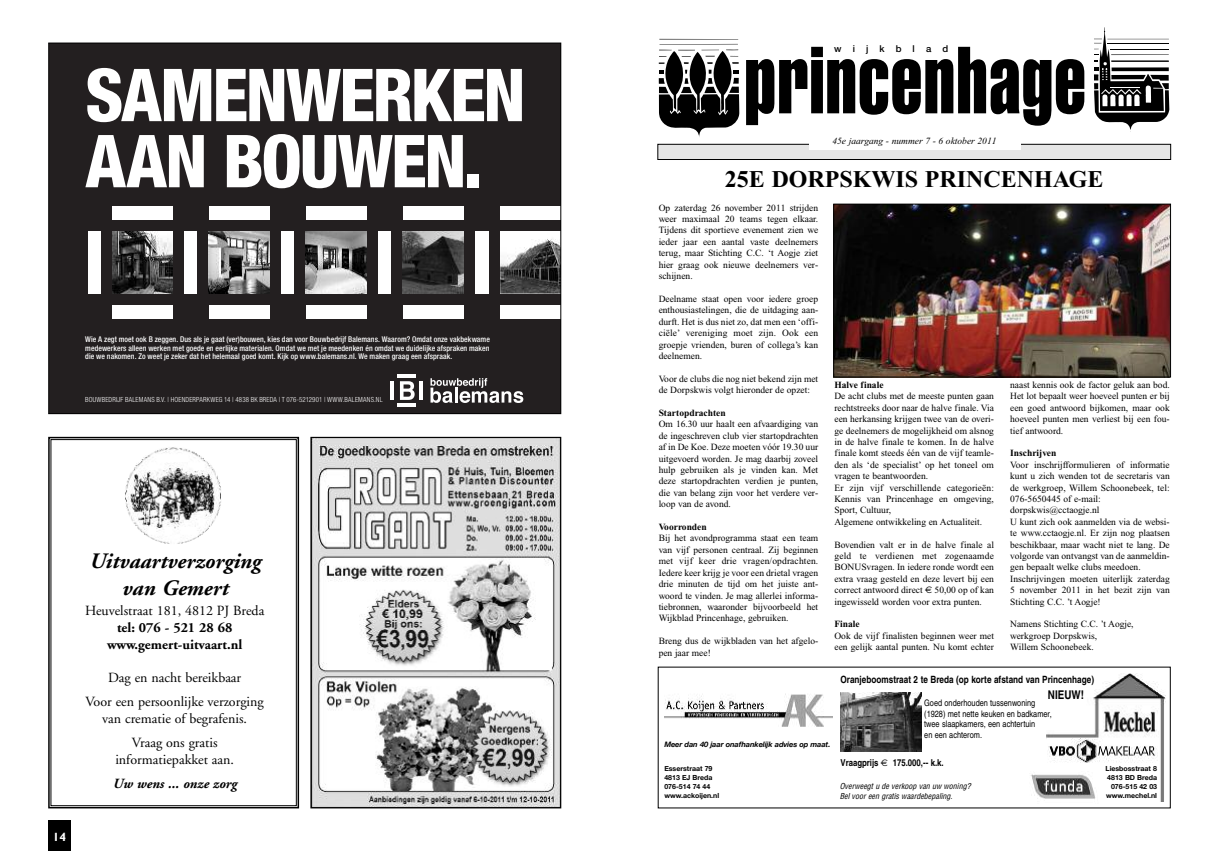
<style>
.page{position:relative;width:1219px;height:851px;background:#fff}
.page>*{position:absolute;margin:0;border:0;box-sizing:border-box;transform-origin:0 0}
.t1{font:93.5px "Cg Trium Ex Cp";color:#000}
.t2{font:800 condensed 73.1px/66.1px "Helvetica Neue LT Std";letter-spacing:-.035em;color:#fff}
.t3{font:700 24px "Times New Roman";color:#000}
.t4{font:italic 700 22px/26.4px "Adobe Garamond";color:#000;text-align:center}
.t5{font:14px/23.9px "Adobe Garamond";color:#000;text-align:center}
.t6{font:700 14px/16.8px "Adobe Garamond";color:#000;text-align:center}
.t7{font:italic 700 14px "Adobe Garamond";color:#000}
.t8{font:700 condensed 12px "Helvetica";color:#000}
.t9{font:700 12px "Gill Sans";color:#fff}
.t10{font:700 condensed 10px "Helvetica";color:#000}
.t11{font:9.5px/11.4px "Times New Roman";color:#000;text-align:justify}
.t12{font:700 9.5px "Times New Roman";color:#000}
.t13{font:italic 9.5px "Times New Roman";color:#000}
.t14{font:700 condensed 9.5px "Helvetica";color:#000}
.t15{font:500 9.5px "Helvetica Neue";letter-spacing:1.165em;color:#000}
.t16{font:condensed 9px/10.8px "Helvetica";color:#000}
.t17{font:italic condensed 8px/10px "Helvetica";color:#000}
.t18{font:500 condensed 7.9px/8.8px "Helvetica Neue LT Std";letter-spacing:.01em;color:#fff;text-align:justify}
.t19{font:italic 700 7.5px "Helvetica Neue";letter-spacing:-.01em;color:#000}
.t20{font:700 7px/9px "Helvetica Neue";color:#000;text-align:right}
.t21{font:300 condensed 7px "Helvetica Neue LT Std";letter-spacing:.03em;color:#fff}
.s1{font-family:"Euro Sans"}
.s2{font-family:"Euro Sans";font-weight:400;font-stretch:normal}
</style>
<div class="page">
<div style="left:658px;top:144px;width:513px;height:15px;background:#e6e6e6"></div>
<div style="left:658px;top:144px;width:513px;height:16px;border:1px solid #000"></div>
<hr style="left:659px;top:39px;width:79px;height:1px;background:#000">
<svg style="left:659px;top:49px;width:80px;height:88px"></svg>
<hr style="left:659px;top:44px;width:79px;height:1px;background:#000">
<svg style="left:1094px;top:27px;width:75px;height:105px"></svg>
<hr style="left:1110px;top:87px;width:30px;height:1px;background:#fff">
<hr style="left:1107px;top:43px;width:62px;height:1px;background:#000">
<div style="left:809px;top:137px;width:211px;height:13px;background:#fff"></div>
<img style="left:835px;top:206px;width:334px;height:169px">
<div style="left:833px;top:204px;width:338px;height:173px;border:1px solid #000"></div>
<img style="left:1047px;top:673px;width:119px;height:128px">
<img style="left:1048px;top:738px;width:110px;height:24px">
<img style="left:664px;top:693px;width:169px;height:34px">
<img style="left:1031px;top:771px;width:68px;height:30px">
<img style="left:840px;top:692px;width:81px;height:58px">
<div style="left:48px;top:819px;width:23px;height:31px;background:#000"></div>
<div style="left:49px;top:44px;width:511px;height:369px;background:#231f20"></div>
<hr style="left:419px;top:381px;width:4px;height:19px;background:#fff">
<hr style="left:390px;top:381px;width:4px;height:19px;background:#fff">
<hr style="left:398px;top:374px;width:18px;height:3px;background:#fff">
<hr style="left:398px;top:403px;width:18px;height:4px;background:#fff">
<svg style="left:430px;top:378px;width:93px;height:25px"></svg>
<svg style="left:400px;top:381px;width:15px;height:19px"></svg>
<div style="left:88px;top:231px;width:12px;height:62px;background:#fff"></div>
<div style="left:112px;top:206px;width:61px;height:13px;background:#fff"></div>
<img style="left:112px;top:231px;width:61px;height:62px">
<div style="left:112px;top:305px;width:61px;height:13px;background:#fff"></div>
<div style="left:185px;top:231px;width:12px;height:62px;background:#fff"></div>
<div style="left:209px;top:206px;width:61px;height:13px;background:#fff"></div>
<img style="left:209px;top:231px;width:61px;height:62px">
<div style="left:209px;top:305px;width:61px;height:13px;background:#fff"></div>
<div style="left:378px;top:231px;width:13px;height:62px;background:#fff"></div>
<div style="left:281px;top:231px;width:13px;height:62px;background:#fff"></div>
<div style="left:306px;top:206px;width:61px;height:13px;background:#fff"></div>
<img style="left:306px;top:231px;width:61px;height:62px">
<div style="left:306px;top:305px;width:61px;height:13px;background:#fff"></div>
<div style="left:475px;top:231px;width:13px;height:62px;background:#fff"></div>
<div style="left:403px;top:206px;width:61px;height:13px;background:#fff"></div>
<img style="left:403px;top:231px;width:61px;height:62px">
<div style="left:403px;top:305px;width:61px;height:13px;background:#fff"></div>
<div style="left:476px;top:231px;width:13px;height:62px;background:#fff"></div>
<div style="left:500px;top:206px;width:60px;height:13px;background:#fff"></div>
<img style="left:500px;top:231px;width:59px;height:62px">
<div style="left:500px;top:305px;width:60px;height:13px;background:#fff"></div>
<img style="left:312px;top:439px;width:247px;height:367px">
<div style="left:310px;top:437px;width:251px;height:371px;border:1px solid #000"></div>
<div style="left:48px;top:437px;width:251px;height:371px;border:2px solid #000"></div>
<div style="left:51px;top:439px;width:246px;height:366px;border:1px solid #000"></div>
<img style="left:125px;top:446px;width:97px;height:98px;border-radius:50%">
<h2 class="t2" style="left:85px;top:68px;width:442px">SAMENWERKEN<br>AAN BOUWEN.</h2>
<p class="t18" style="left:85px;top:335px;width:406px">Wie A zegt moet ook B zeggen. Dus als je gaat (ver)bouwen, kies dan voor Bouwbedrijf Balemans. Waarom? Omdat onze vakbekwame medewerkers alleen werken met goede en eerlijke materialen. Omdat we met je meedenken én omdat we duidelijke afspraken maken die we nakomen. Zo weet je zeker dat het helemaal goed komt. Kijk op www.balemans.nl. We maken graag een afspraak.</p>
<p class="t21" style="left:85px;top:397px;width:299px">BOUWBEDRIJF BALEMANS B.V. | HOENDERPARKWEG 14 | 4838 BK BREDA | T 076-5212901 | WWW.BALEMANS.NL</p>
<p class="t9" style="left:53px;top:832px;width:15px">14</p>
<h3 class="t4" style="left:89px;top:549px;width:173px">Uitvaartverzorging van Gemert</h3>
<h3 class="t5" style="left:85px;top:600px;width:181px">Heuvelstraat 181, 4812 PJ Breda</h3>
<h3 class="t6" style="left:107px;top:620px;width:137px">tel: 076 - 521 28 68 www.gemert-uitvaart.nl</h3>
<h3 class="t5" style="left:86px;top:667px;width:180px">Dag en nacht bereikbaar<br>Voor een persoonlijke verzorging</h3>
<h3 class="t5" style="left:102px;top:707px;width:146px">van crematie of begrafenis.<br>Vraag ons gratis</h3>
<h3 class="t5" style="left:115px;top:748px;width:120px">informatiepakket aan.</h3>
<h3 class="t7" style="left:113px;top:777px;width:126px">Uw wens ... onze zorg</h3>
<p class="t15" style="left:834px;top:45px;width:115px">wijkblad</p>
<h1 class="t1" style="left:744px;top:26px;width:344px">princenhage</h1>
<p class="t13" style="left:832px;top:138px;width:166px">45e jaargang - nummer 7 - 6 oktober 2011</p>
<h3 class="t3" style="left:725px;top:171px;width:380px">25E DORPSKWIS PRINCENHAGE</h3>
<p class="t11" style="left:659px;top:203px;width:161px">Op zaterdag 26 november 2011 strijden weer maximaal 20 teams tegen elkaar.<br>Tijdens dit sportieve evenement zien we ieder jaar een aantal vaste deelnemers terug, maar Stichting C.C. ‘t Aogje ziet hier graag ook nieuwe deelnemers ver&shy;schijnen.</p>
<p class="t11" style="left:659px;top:294px;width:161px">Deelname staat open voor iedere groep enthousiastelingen, die de uitdaging aan&shy;durft. Het is dus niet zo, dat men een ‘offi&shy;ciële’ vereniging moet zijn. Ook een groepje vrienden, buren of collega’s kan deelnemen.</p>
<p class="t11" style="left:659px;top:374px;width:161px">Voor de clubs die nog niet bekend zijn met de Dorpskwis volgt hieronder de opzet:</p>
<p class="t12" style="left:659px;top:409px;width:69px">Startopdrachten</p>
<p class="t11" style="left:659px;top:419px;width:161px">Om 16.30 uur haalt een afvaardiging van de ingeschreven club vier startopdrachten af in De Koe. Deze moeten vóór 19.30 uur uitgevoerd worden. Je mag daarbij zoveel hulp gebruiken als je vinden kan. Met deze startopdrachten verdien je punten, die van belang zijn voor het verdere ver&shy;loop van de avond.</p>
<p class="t12" style="left:659px;top:523px;width:50px">Voorronden</p>
<p class="t11" style="left:659px;top:533px;width:161px">Bij het avondprogramma staat een team van vijf personen centraal. Zij beginnen met vijf keer drie vragen/opdrachten.<br>Iedere keer krijg je voor een drietal vragen drie minuten de tijd om het juiste ant&shy;woord te vinden. Je mag allerlei informa&shy;tiebronnen, waaronder bijvoorbeeld het Wijkblad Princenhage, gebruiken.</p>
<p class="t11" style="left:659px;top:636px;width:161px">Breng dus de wijkbladen van het afgelo&shy;pen jaar mee!</p>
<p class="t12" style="left:834px;top:381px;width:51px">Halve finale</p>
<p class="t11" style="left:834px;top:391px;width:161px;text-align:left">De acht clubs met de meeste punten gaan rechtstreeks door naar de halve finale. Via een herkansing krijgen twee van de overi&shy;ge deelnemers de mogelijkheid om alsnog in de halve finale te komen. In de halve finale komt steeds één van de vijf teamle&shy;den als ‘de specialist’ op het toneel om vragen te beantwoorden.<br>Er zijn vijf verschillende categorieën:<br>Kennis van Princenhage en omgeving, Sport, Cultuur,<br>Algemene ontwikkeling en Actualiteit.</p>
<p class="t11" style="left:834px;top:539px;width:161px">Bovendien valt er in de halve finale al geld te verdienen met zogenaamde BONUSvragen. In iedere ronde wordt een extra vraag gesteld en deze levert bij een correct antwoord direct <span class="s1">€</span> 50,00 op of kan ingewisseld worden voor extra punten.</p>
<p class="t12" style="left:834px;top:621px;width:27px">Finale</p>
<p class="t11" style="left:834px;top:630px;width:161px">Ook de vijf finalisten beginnen weer met een gelijk aantal punten. Nu komt echter</p>
<p class="t11" style="left:1010px;top:380px;width:161px">naast kennis ook de factor geluk aan bod.<br>Het lot bepaalt weer hoeveel punten er bij een goed antwoord bijkomen, maar ook hoeveel punten men verliest bij een fou&shy;tief antwoord.</p>
<p class="t12" style="left:1010px;top:450px;width:48px">Inschrijven</p>
<p class="t11" style="left:1010px;top:459px;width:161px;text-align:left">Voor inschrijfformulieren of informatie kunt u zich wenden tot de secretaris van de werkgroep, Willem Schoonebeek, tel:<br>076-5650445 of e-mail: dorpskwis@cctaogje.nl<br>U kunt zich ook aanmelden via de websi&shy;te www.cctaogje.nl. Er zijn nog plaatsen beschikbaar, maar wacht niet te lang. De volgorde van ontvangst van de aanmeldin&shy;gen bepaalt welke clubs meedoen.<br>Inschrijvingen moeten uiterlijk zaterdag 5 november 2011 in het bezit zijn van Stichting C.C. ’t Aogje!</p>
<p class="t11" style="left:1010px;top:619px;width:125px;text-align:left">Namens Stichting C.C. ’t Aogje, werkgroep Dorpskwis,<br>Willem Schoonebeek.</p>
<p class="t19" style="left:664px;top:739px;width:168px">Meer dan 40 jaar onafhankelijk advies op maat.</p>
<p class="t20" style="left:664px;top:763px;width:56px;text-align:left">Esserstraat 79<br>4813 EJ Breda<br>076-514 74 44 www.ackoijen.nl</p>
<p class="t10" style="left:840px;top:676px;width:255px">Oranjeboomstraat 2 te Breda (op korte afstand van Princenhage)</p>
<p class="t16" style="left:924px;top:698px;width:129px">Goed onderhouden tussenwoning (1928) met nette keuken en badkamer, twee slaapkamers, een achtertuin<br>en een achterom.</p>
<p class="t14" style="left:840px;top:759px;width:105px">Vraagprijs <span class="s2">€</span> 175.000,-- k.k.</p>
<p class="t8" style="left:1048px;top:690px;width:38px">NIEUW!</p>
<p class="t17" style="left:840px;top:781px;width:133px">Overweegt u de verkoop van uw woning?<br>Bel voor een gratis waardebepaling.</p>
<p class="t20" style="left:1106px;top:763px;width:53px">Liesbosstraat 8<br>4813 BD Breda<br>076-515 42 03 www.mechel.nl</p>
</div>
